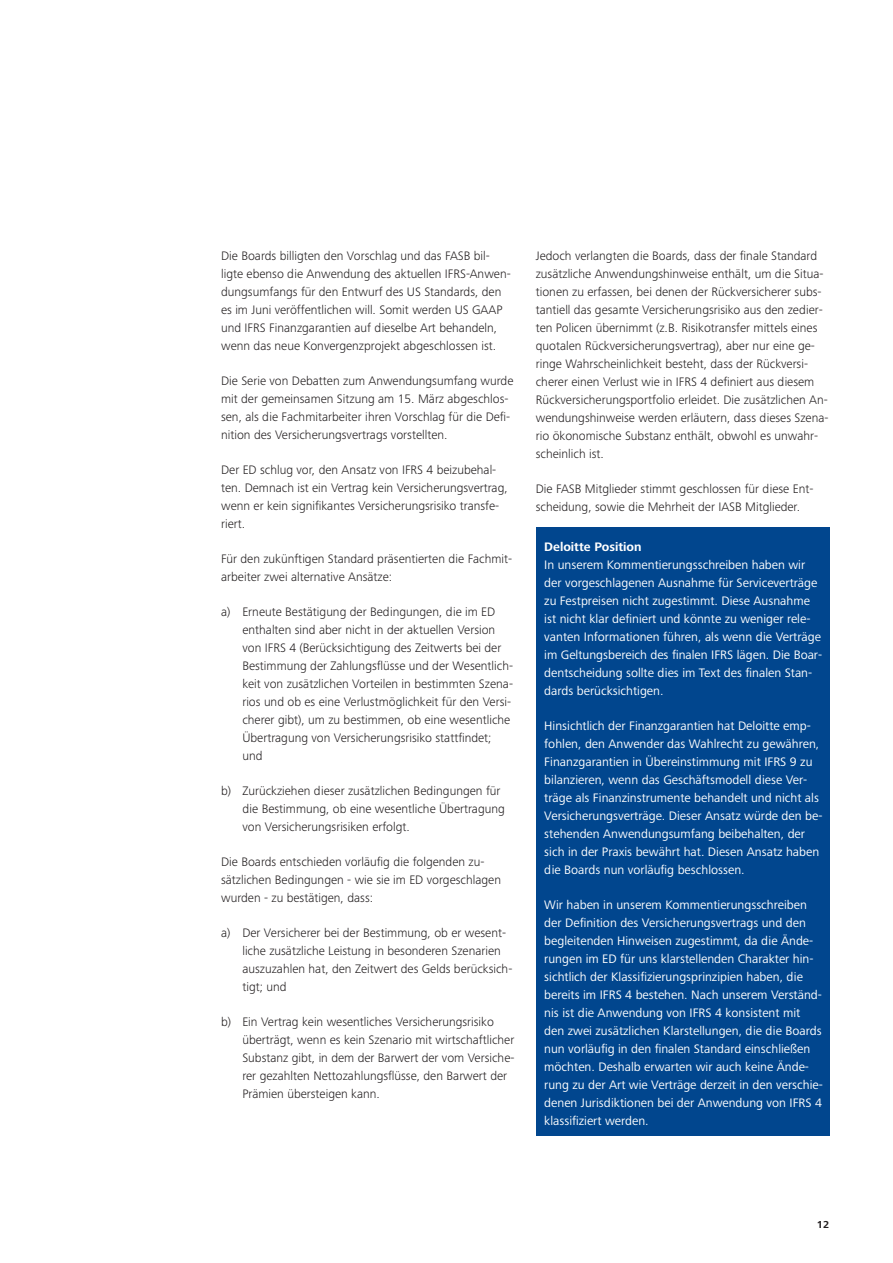
<style>
.page{position:relative;width:893px;height:1263px;background:#fff}
.page>*{position:absolute;margin:0;border:0;box-sizing:border-box;transform-origin:0 0}
.t1{font:300 12.75px/18px "Frutiger Next Pro";color:#231f20}
.t2{font:12.75px/18px "Frutiger Next Pro";color:#fff}
.t3{font:700 12.75px "Frutiger Next Pro";color:#fff}
.t4{font:700 10.5px "Frutiger Next Pro";color:#231f20}
</style>
<div class="page">
<div style="left:536px;top:527px;width:293px;height:608px;background:#01468e"></div>
<p class="t1" style="left:221px;top:247px;width:291px">Die Boards billigten den Vorschlag und das FASB bil&shy;ligte ebenso die Anwendung des aktuellen IFRS-Anwen&shy;dungsumfangs für den Entwurf des US Standards, den es im Juni veröffentlichen will. Somit werden US GAAP und IFRS Finanzgarantien auf dieselbe Art behandeln, wenn das neue Konvergenzprojekt abgeschlossen ist.</p>
<p class="t1" style="left:221px;top:372px;width:294px">Die Serie von Debatten zum Anwendungsumfang wurde mit der gemeinsamen Sitzung am 15. März abgeschlos&shy;sen, als die Fachmitarbeiter ihren Vorschlag für die Defi&shy;nition des Versicherungsvertrags vorstellten.</p>
<p class="t1" style="left:221px;top:461px;width:288px">Der ED schlug vor, den Ansatz von IFRS 4 beizubehal&shy;ten. Demnach ist ein Vertrag kein Versicherungsvertrag, wenn er kein signifikantes Versicherungsrisiko transfe&shy;riert.</p>
<p class="t1" style="left:221px;top:550px;width:293px">Für den zukünftigen Standard präsentierten die Fachmit&shy;arbeiter zwei alternative Ansätze:</p>
<p class="t1" style="left:242px;top:603px;width:272px;text-indent:-21px">a) Erneute Bestätigung der Bedingungen, die im ED enthalten sind aber nicht in der aktuellen Version von IFRS 4 (Berücksichtigung des Zeitwerts bei der Bestimmung der Zahlungsflüsse und der Wesentlich&shy;keit von zusätzlichen Vorteilen in bestimmten Szena&shy;rios und ob es eine Verlustmöglichkeit für den Versi&shy;cherer gibt), um zu bestimmen, ob eine wesentliche Übertragung von Versicherungsrisiko stattfindet; und</p>
<p class="t1" style="left:242px;top:782px;width:264px;text-indent:-21px">b) Zurückziehen dieser zusätzlichen Bedingungen für die Bestimmung, ob eine wesentliche Übertragung von Versicherungsrisiken erfolgt.</p>
<p class="t1" style="left:221px;top:853px;width:281px">Die Boards entschieden vorläufig die folgenden zu&shy;sätzlichen Bedingungen - wie sie im ED vorgeschlagen wurden - zu bestätigen, dass:</p>
<p class="t1" style="left:242px;top:924px;width:271px;text-indent:-21px">a) Der Versicherer bei der Bestimmung, ob er wesent&shy;liche zusätzliche Leistung in besonderen Szenarien auszuzahlen hat, den Zeitwert des Gelds berücksich&shy;tigt; und</p>
<p class="t1" style="left:242px;top:1013px;width:274px;text-indent:-21px">b) Ein Vertrag kein wesentliches Versicherungsrisiko überträgt, wenn es kein Szenario mit wirtschaftlicher Substanz gibt, in dem der Barwert der vom Versiche&shy;rer gezahlten Nettozahlungsflüsse, den Barwert der Prämien übersteigen kann.</p>
<p class="t1" style="left:536px;top:247px;width:294px">Jedoch verlangten die Boards, dass der finale Standard zusätzliche Anwendungshinweise enthält, um die Situa&shy;tionen zu erfassen, bei denen der Rückversicherer subs&shy;tantiell das gesamte Versicherungsrisiko aus den zedier&shy;ten Policen übernimmt (z.B. Risikotransfer mittels eines quotalen Rückversicherungsvertrag), aber nur eine ge&shy;ringe Wahrscheinlichkeit besteht, dass der Rückversi&shy;cherer einen Verlust wie in IFRS 4 definiert aus diesem Rückversicherungsportfolio erleidet. Die zusätzlichen An&shy;wendungshinweise werden erläutern, dass dieses Szena&shy;rio ökonomische Substanz enthält, obwohl es unwahr&shy;scheinlich ist.</p>
<p class="t1" style="left:536px;top:480px;width:279px">Die FASB Mitglieder stimmt geschlossen für diese Ent&shy;scheidung, sowie die Mehrheit der IASB Mitglieder.</p>
<p class="t3" style="left:544px;top:539px;width:99px">Deloitte Position</p>
<p class="t2" style="left:544px;top:555px;width:279px">In unserem Kommentierungsschreiben haben wir der vorgeschlagenen Ausnahme für Serviceverträge zu Festpreisen nicht zugestimmt. Diese Ausnahme ist nicht klar definiert und könnte zu weniger rele&shy;vanten Informationen führen, als wenn die Verträge im Geltungsbereich des finalen IFRS lägen. Die Boar&shy;dentscheidung sollte dies im Text des finalen Stan&shy;dards berücksichtigen.</p>
<p class="t2" style="left:544px;top:716px;width:280px">Hinsichtlich der Finanzgarantien hat Deloitte emp&shy;fohlen, den Anwender das Wahlrecht zu gewähren, Finanzgarantien in Übereinstimmung mit IFRS 9 zu bilanzieren, wenn das Geschäftsmodell diese Ver&shy;träge als Finanzinstrumente behandelt und nicht als Versicherungsverträge. Dieser Ansatz würde den be&shy;stehenden Anwendungsumfang beibehalten, der sich in der Praxis bewährt hat. Diesen Ansatz haben die Boards nun vorläufig beschlossen.</p>
<p class="t2" style="left:544px;top:895px;width:280px">Wir haben in unserem Kommentierungsschreiben der Definition des Versicherungsvertrags und den begleitenden Hinweisen zugestimmt, da die Ände&shy;rungen im ED für uns klarstellenden Charakter hin&shy;sichtlich der Klassifizierungsprinzipien haben, die bereits im IFRS 4 bestehen. Nach unserem Verständ&shy;nis ist die Anwendung von IFRS 4 konsistent mit den zwei zusätzlichen Klarstellungen, die die Boards nun vorläufig in den finalen Standard einschließen möchten. Deshalb erwarten wir auch keine Ände&shy;rung zu der Art wie Verträge derzeit in den verschie&shy;denen Jurisdiktionen bei der Anwendung von IFRS 4 klassifiziert werden.</p>
<p class="t4" style="left:817px;top:1218px;width:14px">12</p>
</div>
